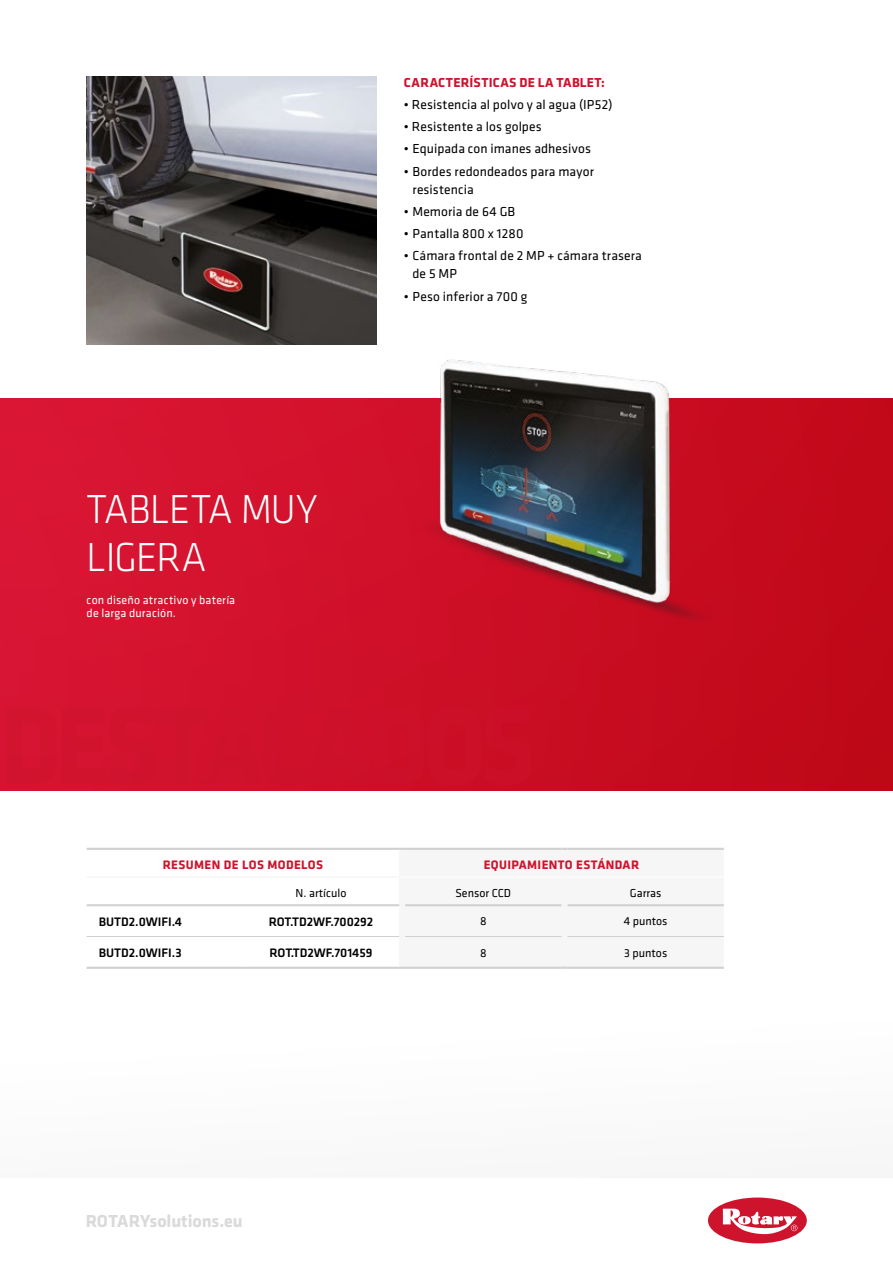
<style>
.page{position:relative;width:893px;height:1263px;background:#fff}
.page>*{position:absolute;margin:0;border:0;box-sizing:border-box;transform-origin:0 0}
.t1{font:300 42px/48px "Klavika";letter-spacing:-.015em;color:#fff;scale:.94 1}
.t2{font:700 18px "Klavika";letter-spacing:-.005em;color:#dadada}
.t3{font:13.5px/18px "Klavika";letter-spacing:.01em;color:#000}
.t4{font:700 13.5px "Klavika";letter-spacing:.025em;color:#ce132d}
.t5{font:500 12.75px "Klavika";color:#000}
.t6{font:700 12.75px "Klavika";letter-spacing:.03em;color:#ce132d}
.t7{font:12px/13.5px "Klavika";letter-spacing:.015em;color:#fff}
.t8{font:12px "Klavika";color:#000}
</style>
<div class="page">
<div style="left:0;top:979px;width:893px;height:199px;background:#f6f6f6"></div>
<svg style="left:708px;top:1197px;width:99px;height:47px"></svg>
<div style="left:0;top:399px;width:893px;height:392px;background:linear-gradient(to right,#da1635,#bf0817)"></div>
<svg style="left:87px;top:848px;width:637px;height:121px"></svg>
<hr style="left:567px;top:848px;width:157px;height:2px;background:#d0d0d0">
<img style="left:87px;top:77px;width:289px;height:267px">
<img style="left:393px;top:359px;width:381px;height:292px">
<h1 class="t1" style="left:87px;top:486px;width:247px">TABLETA MUY<br>LIGERA</h1>
<p class="t7" style="left:87px;top:593px;width:150px">con diseño atractivo y batería de larga duración.</p>
<p class="t4" style="left:404px;top:75px;width:202px">CARACTERÍSTICAS DE LA TABLET:</p>
<p class="t3" style="left:404px;top:96px;width:210px">• Resistencia al polvo y al agua (IP52)</p>
<p class="t3" style="left:404px;top:118px;width:139px">• Resistente a los golpes</p>
<p class="t3" style="left:404px;top:140px;width:188px">• Equipada con imanes adhesivos</p>
<p class="t3" style="left:412px;top:162px;width:183px;text-indent:-9px">• Bordes redondeados para mayor resistencia</p>
<p class="t3" style="left:404px;top:203px;width:113px">• Memoria de 64 GB</p>
<p class="t3" style="left:404px;top:225px;width:121px">• Pantalla 800 x 1280</p>
<p class="t3" style="left:412px;top:247px;width:231px;text-indent:-9px">• Cámara frontal de 2 MP + cámara trasera de 5 MP</p>
<p class="t3" style="left:404px;top:287px;width:125px">• Peso inferior a 700 g</p>
<p class="t6" style="left:163px;top:857px;width:162px">RESUMEN DE LOS MODELOS</p>
<p class="t6" style="left:484px;top:857px;width:157px">EQUIPAMIENTO ESTÁNDAR</p>
<p class="t8" style="left:296px;top:886px;width:52px">N. artículo</p>
<p class="t8" style="left:456px;top:886px;width:57px">Sensor CCD</p>
<p class="t8" style="left:630px;top:886px;width:33px">Garras</p>
<p class="t5" style="left:99px;top:913px;width:85px">BUTD2.0WIFI.4</p>
<p class="t5" style="left:269px;top:913px;width:106px">ROT.TD2WF.700292</p>
<p class="t8" style="left:480px;top:915px;width:8px">8</p>
<p class="t8" style="left:624px;top:915px;width:45px">4 puntos</p>
<p class="t5" style="left:99px;top:944px;width:85px">BUTD2.0WIFI.3</p>
<p class="t5" style="left:269px;top:944px;width:105px">ROT.TD2WF.701459</p>
<p class="t8" style="left:480px;top:946px;width:8px">8</p>
<p class="t8" style="left:624px;top:946px;width:45px">3 puntos</p>
<h2 class="t2" style="left:86px;top:1211px;width:159px">ROTARYsolutions.eu</h2>
</div>
